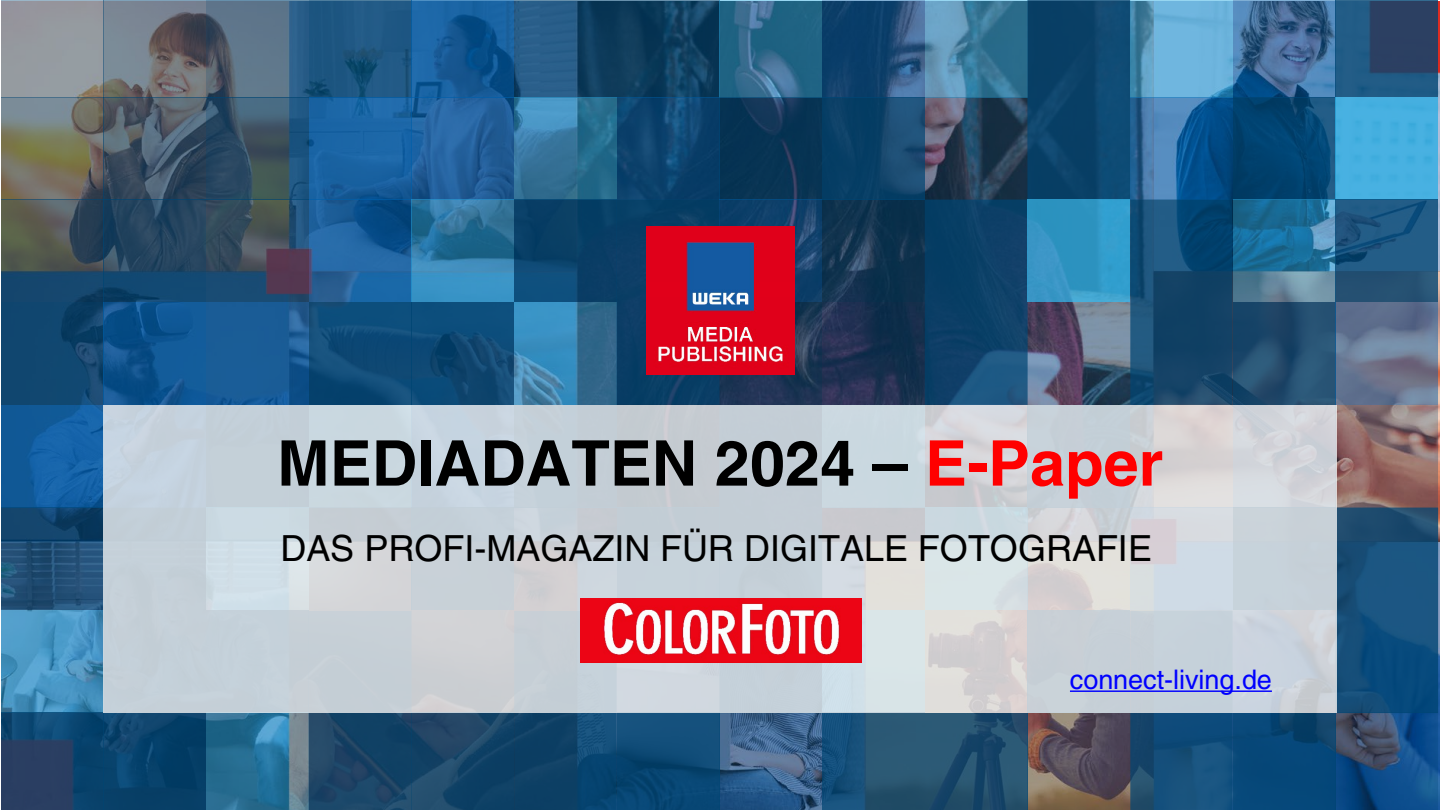
<style>
.page{position:relative;width:1440px;height:810px;background:#fff}
.page>*{position:absolute;margin:0;border:0;box-sizing:border-box;transform-origin:0 0}
.t1{font:700 63px "Helvetica LT Std";color:#000}
.t2{font:36px "Helvetica LT Std";color:#000}
.t3{font:27px "Helvetica LT Std";letter-spacing:-.005em;color:#00f}
.s1{color:#f00}
</style>
<div class="page">
<div style="left:1px;top:0;width:102px;height:97px;background:#959ba0"></div>
<div style="left:1px;top:97px;width:102px;height:103px;background:#004573;opacity:.5"></div>
<div style="left:1px;top:200px;width:102px;height:102px;background:#004573;opacity:.6"></div>
<div style="left:1px;top:302px;width:102px;height:103px;background:#004573;opacity:.7"></div>
<div style="left:1px;top:405px;width:102px;height:103px;background:#005faa;opacity:.7"></div>
<div style="left:1px;top:508px;width:102px;height:102px;background:#004573;opacity:.6"></div>
<div style="left:1px;top:610px;width:102px;height:103px;background:#2eaee4;opacity:.5"></div>
<div style="left:1px;top:713px;width:102px;height:97px;background:#004573;opacity:.8"></div>
<div style="left:103px;top:0;width:103px;height:97px;background:#004573;opacity:.5"></div>
<div style="left:103px;top:97px;width:103px;height:103px;background:#004573;opacity:.6"></div>
<div style="left:103px;top:200px;width:103px;height:102px;background:#004573;opacity:.7"></div>
<div style="left:103px;top:302px;width:103px;height:103px;background:#005faa;opacity:.7"></div>
<svg style="left:103px;top:713px;width:103px;height:97px;background:#074069"></svg>
<div style="left:206px;top:0;width:103px;height:97px;background:#004573;opacity:.6"></div>
<div style="left:206px;top:97px;width:103px;height:103px;background:#004573;opacity:.7"></div>
<div style="left:206px;top:200px;width:103px;height:102px;background:#004573;opacity:.6"></div>
<div style="left:206px;top:302px;width:103px;height:103px;background:#005faa;opacity:.6"></div>
<div style="left:206px;top:713px;width:103px;height:97px;background:#2eaee4;opacity:.5"></div>
<div style="left:309px;top:0;width:102px;height:97px;background:#004573;opacity:.7"></div>
<div style="left:309px;top:97px;width:102px;height:103px;background:#005faa;opacity:.7"></div>
<div style="left:309px;top:200px;width:102px;height:102px;background:#005faa;opacity:.6"></div>
<div style="left:309px;top:302px;width:102px;height:103px;background:#004573;opacity:.8"></div>
<svg style="left:309px;top:713px;width:102px;height:97px;background:#1a4465"></svg>
<div style="left:411px;top:0;width:103px;height:97px;background:#005faa;opacity:.7"></div>
<div style="left:411px;top:97px;width:103px;height:103px;background:#005faa;opacity:.6"></div>
<div style="left:411px;top:200px;width:103px;height:102px;background:#2eaee4;opacity:.5"></div>
<div style="left:411px;top:302px;width:103px;height:103px;background:#004573;opacity:.8"></div>
<div style="left:411px;top:713px;width:103px;height:97px;background:#004573;opacity:.8"></div>
<div style="left:514px;top:0;width:103px;height:97px;background:#004573;opacity:.6"></div>
<div style="left:514px;top:97px;width:103px;height:103px;background:#2eaee4;opacity:.5"></div>
<div style="left:617px;top:0;width:102px;height:97px;background:#004573;opacity:.6"></div>
<div style="left:617px;top:97px;width:102px;height:103px;background:#005faa;opacity:.5"></div>
<div style="left:719px;top:0;width:103px;height:97px;background:#2eaee4;opacity:.5"></div>
<div style="left:719px;top:97px;width:103px;height:103px;background:#004573;opacity:.6"></div>
<svg style="left:514px;top:200px;width:308px;height:610px;background:#154b74"></svg>
<div style="left:719px;top:713px;width:103px;height:97px;background:#004573;opacity:.3"></div>
<div style="left:822px;top:0;width:103px;height:97px;background:#005faa;opacity:.5"></div>
<div style="left:822px;top:97px;width:103px;height:103px;background:#004573;opacity:.8"></div>
<div style="left:822px;top:200px;width:103px;height:102px;background:#004573;opacity:.5"></div>
<div style="left:822px;top:302px;width:103px;height:103px;background:#005faa;opacity:.3"></div>
<div style="left:822px;top:713px;width:103px;height:97px;background:#004573;opacity:.8"></div>
<div style="left:925px;top:713px;width:102px;height:97px;background:#004573;opacity:.8"></div>
<div style="left:1027px;top:713px;width:103px;height:97px;background:#004573;opacity:.3"></div>
<svg style="left:925px;top:0;width:308px;height:405px;background:#285e84"></svg>
<div style="left:1233px;top:0;width:103px;height:97px;background:#005faa;opacity:.5"></div>
<div style="left:1233px;top:97px;width:103px;height:103px;background:#004573;opacity:.8"></div>
<div style="left:1233px;top:200px;width:103px;height:102px;background:#2eaee4;opacity:.5"></div>
<div style="left:1233px;top:302px;width:103px;height:103px;background:#004573;opacity:.8"></div>
<div style="left:1233px;top:713px;width:102px;height:97px;background:#004573;opacity:.8"></div>
<div style="left:1335px;top:0;width:103px;height:97px;background:#004573;opacity:.8"></div>
<div style="left:1336px;top:97px;width:102px;height:103px;background:#47b1e1"></div>
<div style="left:1336px;top:200px;width:102px;height:102px;background:#004573;opacity:.8"></div>
<div style="left:1336px;top:302px;width:102px;height:103px;background:#005faa;opacity:.5"></div>
<div style="left:1336px;top:405px;width:102px;height:103px;background:#004573;opacity:.3"></div>
<svg style="left:1337px;top:508px;width:101px;height:205px;background:#154e7a"></svg>
<div style="left:1336px;top:713px;width:102px;height:97px;background:#004573;opacity:.3"></div>
<div style="left:103px;top:405px;width:1234px;height:308px;background:#f2f2f2;opacity:.8"></div>
<img style="left:647px;top:227px;width:148px;height:148px">
<svg style="left:1070px;top:610px;width:202px;height:200px;background:#778fa5"></svg>
<img style="left:580px;top:598px;width:281px;height:64px">
<p class="t1" style="left:277px;top:425px;width:887px">MEDIADATEN 2024 – <span class="s1">E-Paper</span></p>
<p class="t2" style="left:280px;top:527px;width:873px">DAS PROFI-MAGAZIN FÜR DIGITALE FOTOGRAFIE</p>
<p class="t3" style="left:1070px;top:663px;width:203px">connect-living.de</p>
</div>
